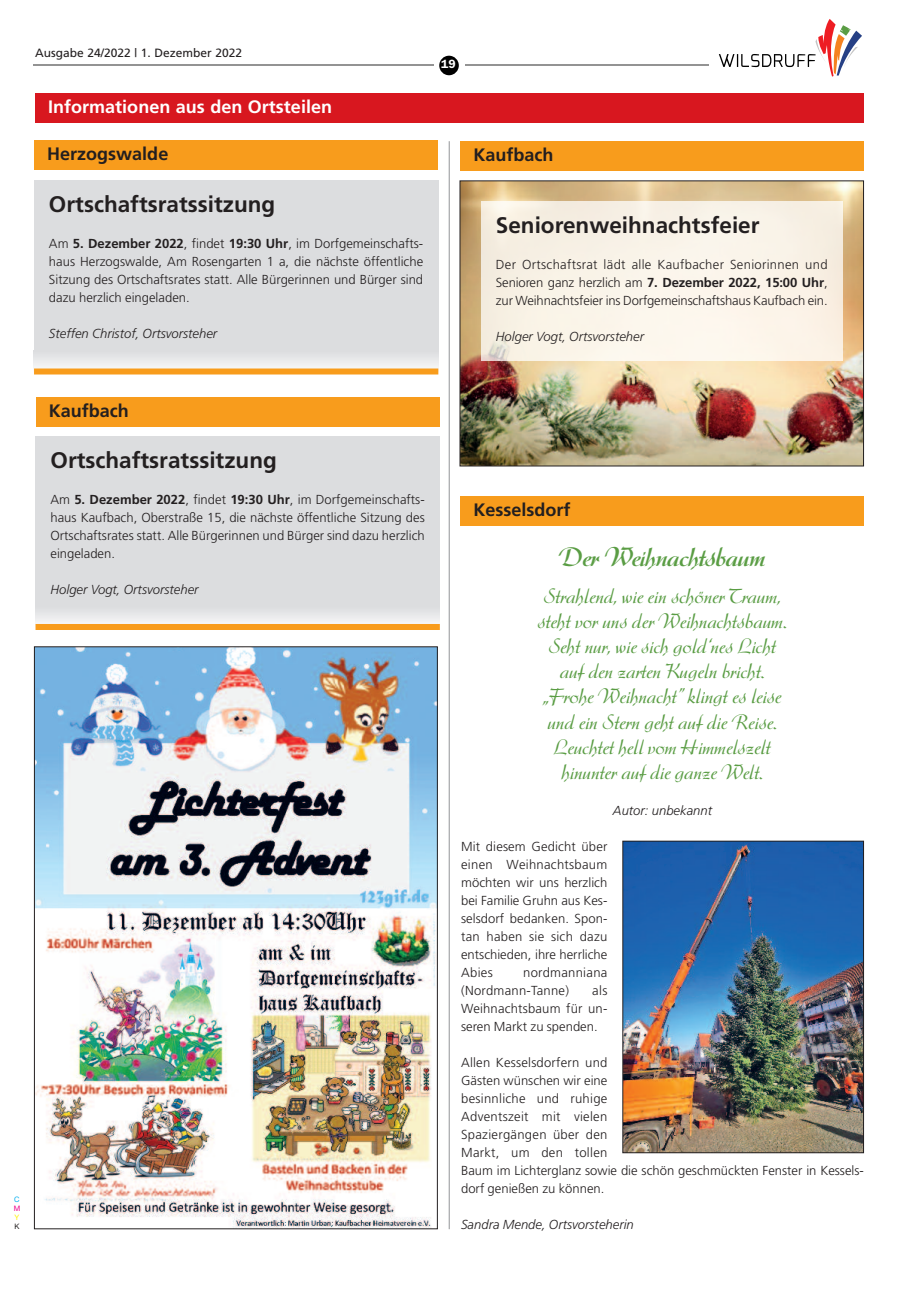
<style>
.page{position:relative;width:915px;height:1293px;background:#fff}
.page>*{position:absolute;margin:0;border:0;box-sizing:border-box;transform-origin:0 0}
.t1{font:27px "Ark Med";color:#5a9d44}
.t2{font:700 22.5px "Frutiger";color:#231f20}
.t3{font:21px/25.2px "Ark Reg";color:#5a9d44;text-align:center}
.t4{font:700 18px "Frutiger";color:#231f20}
.t5{font:700 18px "Frutiger";color:#fff}
.t6{font:300 13.05px/18px "Frutiger";color:#231f20;text-align:justify}
.t7{font:italic 300 13.05px "Frutiger";color:#231f20}
.t8{font:300 13.05px/18px "Frutiger";letter-spacing:.02em;color:#231f20}
.t9{font:12px "Frutiger";color:#231f20}
.t10{font:600 12px "Franklin Gothic";color:#fff}
.t11{font:7.5px "Helvetica Neue";color:#00aeef}
.t12{font:7.5px "Helvetica Neue";color:#ed028c}
.t13{font:7.5px "Helvetica Neue";color:#fff101}
.t14{font:7.5px "Helvetica Neue";color:#231f20}
.s1{font-weight:700}
</style>
<div class="page">
<svg style="left:718px;top:19px;width:143px;height:58px"></svg>
<hr style="left:33px;top:65px;width:400px;height:1px;background:#939393">
<div style="left:439px;top:56px;width:19px;height:19px;background:#000;border-radius:50%"></div>
<hr style="left:465px;top:65px;width:243px;height:1px;background:#939393">
<div style="left:34px;top:140px;width:403px;height:30px;background:#f89c1c"></div>
<div style="left:34px;top:180px;width:404px;height:184px;background:#dcdddf"></div>
<div style="left:34px;top:350px;width:404px;height:23px;background:#e8e9ea"></div>
<div style="left:34px;top:368px;width:404px;height:6px;background:#f89c1c"></div>
<div style="left:35px;top:93px;width:828px;height:30px;background:#d8171f"></div>
<div style="left:36px;top:397px;width:403px;height:30px;background:#f89c1c"></div>
<div style="left:35px;top:436px;width:404px;height:183px;background:#dcdddf"></div>
<div style="left:35px;top:606px;width:404px;height:23px;background:#e9eaeb"></div>
<div style="left:36px;top:624px;width:403px;height:6px;background:#f89c1c"></div>
<img style="left:461px;top:182px;width:400px;height:282px">
<div style="left:480px;top:201px;width:362px;height:160px;background:#faf3e8"></div>
<img style="left:36px;top:648px;width:399px;height:579px">
<div style="left:460px;top:141px;width:403px;height:30px;background:#f89c1c"></div>
<div style="left:460px;top:496px;width:403px;height:30px;background:#f89c1c"></div>
<img style="left:624px;top:843px;width:237px;height:308px">
<div style="left:622px;top:841px;width:241px;height:312px;border:1px solid #231f20"></div>
<hr style="left:448px;top:141px;width:1px;height:1088px;background:#939598">
<p class="t9" style="left:35px;top:48px;width:209px">Ausgabe 24/2022 | 1. Dezember 2022</p>
<h3 class="t5" style="left:48px;top:99px;width:285px">Informationen aus den Ortsteilen</h3>
<h3 class="t4" style="left:47px;top:147px;width:123px">Herzogswalde</h3>
<h2 class="t2" style="left:49px;top:195px;width:228px">Ortschaftsratssitzung</h2>
<p class="t6" style="left:49px;top:236px;width:375px">Am <span class="s1">5. Dezember 2022</span>, findet <span class="s1">19:30 Uhr</span>, im Dorfgemeinschafts&shy;haus Herzogswalde, Am Rosengarten 1 a, die nächste öffentliche Sitzung des Ortschaftsrates statt. Alle Bürgerinnen und Bürger sind dazu herzlich eingeladen.</p>
<p class="t7" style="left:49px;top:329px;width:170px">Steffen Christof, Ortsvorsteher</p>
<p class="t10" style="left:441px;top:57px;width:16px">19</p>
<h3 class="t4" style="left:473px;top:147px;width:82px">Kaufbach</h3>
<h2 class="t2" style="left:495px;top:216px;width:265px">Seniorenweihnachtsfeier</h2>
<p class="t6" style="left:495px;top:257px;width:333px">Der Ortschaftsrat lädt alle Kaufbacher Seniorinnen und Senioren ganz herzlich am <span class="s1">7. Dezember 2022, 15:00 Uhr</span>, zur Weihnachtsfeier ins Dorfgemeinschaftshaus Kaufbach ein.</p>
<p class="t7" style="left:495px;top:332px;width:149px">Holger Vogt, Ortsvorsteher</p>
<h3 class="t4" style="left:49px;top:403px;width:82px">Kaufbach</h3>
<h2 class="t2" style="left:50px;top:451px;width:228px">Ortschaftsratssitzung</h2>
<p class="t6" style="left:50px;top:491px;width:375px">Am <span class="s1">5. Dezember 2022</span>, findet <span class="s1">19:30 Uhr</span>, im Dorfgemeinschafts&shy;haus Kaufbach, Oberstraße 15, die nächste öffentliche Sitzung des Ortschaftsrates statt. Alle Bürgerinnen und Bürger sind dazu herzlich eingeladen.</p>
<p class="t7" style="left:50px;top:584px;width:149px">Holger Vogt, Ortsvorsteher</p>
<p class="t11" style="left:14px;top:1197px;width:7px">C</p>
<p class="t12" style="left:14px;top:1206px;width:8px">M</p>
<p class="t13" style="left:15px;top:1215px;width:6px">Y</p>
<p class="t14" style="left:15px;top:1224px;width:7px">K</p>
<h3 class="t4" style="left:473px;top:502px;width:99px">Kesselsdorf</h3>
<h1 class="t1" style="left:559px;top:547px;width:208px">Der Weihnachtsbaum</h1>
<p class="t3" style="left:537px;top:584px;width:251px">Strahlend, wie ein schöner Traum, steht vor uns der Weihnachtsbaum.<br>Seht nur, wie sich gold‘nes Licht auf den zarten Kugeln bricht. „Frohe Weihnacht” klingt es leise und ein Stern geht auf die Reise.<br>Leuchtet hell vom Himmelszelt hinunter auf die ganze Welt.</p>
<p class="t7" style="left:612px;top:805px;width:100px">Autor: unbekannt</p>
<p class="t6" style="left:461px;top:838px;width:148px">Mit diesem Gedicht über einen Weihnachtsbaum möchten wir uns herzlich bei Familie Gruhn aus Kes&shy;selsdorf bedanken. Spon&shy;tan haben sie sich dazu entschieden, ihre herrliche Abies</p>
<p class="t8" style="left:461px;top:964px;width:148px;text-indent:62px">nordmanniana (Nordmann-Tanne)</p>
<p class="t6" style="left:461px;top:982px;width:148px;text-indent:131px">als Weihnachtsbaum für un&shy;seren Markt zu spenden.</p>
<p class="t6" style="left:461px;top:1054px;width:404px;text-align:left">Allen Kesselsdorfern und<br>Gästen wünschen wir eine<br>besinnliche und ruhige<br>Adventszeit mit vielen<br>Spaziergängen über den<br>Markt, um den tollen<br>Baum im Lichterglanz sowie die schön geschmückten Fenster in Kessels&shy;dorf genießen zu können.</p>
<p class="t7" style="left:461px;top:1219px;width:174px">Sandra Mende, Ortsvorsteherin</p>
</div>
